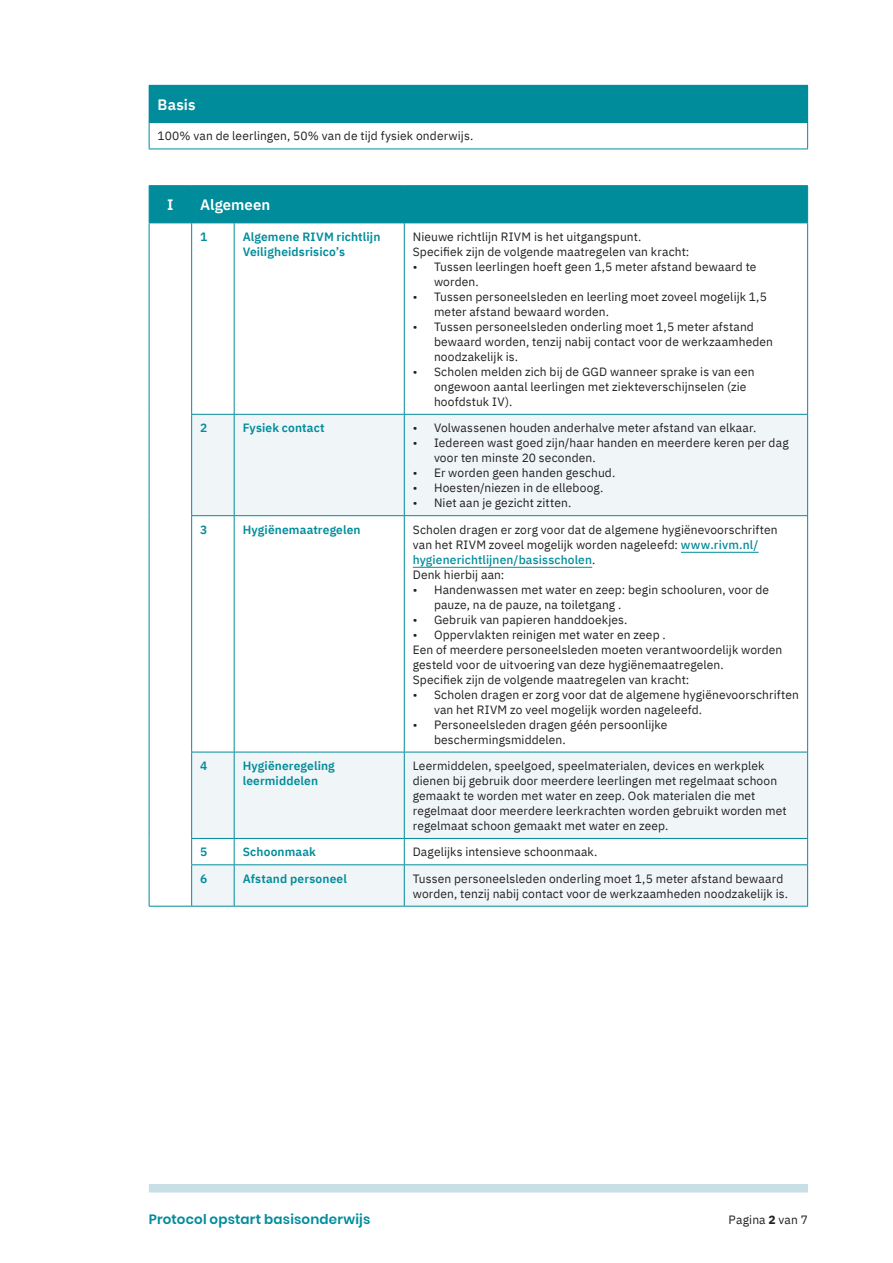
<style>
.page{position:relative;width:893px;height:1263px;background:#fff}
.page>*{position:absolute;margin:0;border:0;box-sizing:border-box;transform-origin:0 0}
.tabel_titel{font:600 15px "IBM Plex Sans";color:#fff}
.tabel_nummer{font:600 15px "IBM Plex Sans";color:#fff}
.t1{font:600 13.5px "Poppins";letter-spacing:.015em;color:#008c9b}
.tabel{font:12px/15px "IBM Plex Sans";letter-spacing:.01em;color:#231f20}
.tabel_kopje{font:600 12px/15px "IBM Plex Sans";letter-spacing:.01em;color:#008c9b}
.s1{font-weight:500;color:#008c9b}
.s2{font-weight:700}
</style>
<div class="page">
<div style="left:149px;top:1184px;width:659px;height:8px;background:#c8dfe5"></div>
<div style="left:149px;top:85px;width:659px;height:38px;background:#008c9b"></div>
<svg style="left:149px;top:123px;width:1px;height:26px"></svg>
<svg style="left:807px;top:123px;width:1px;height:26px"></svg>
<hr style="left:149px;top:149px;width:659px;height:1px;background:#008c9b">
<div style="left:150px;top:186px;width:657px;height:37px;background:#008c9b"></div>
<svg style="left:192px;top:415px;width:615px;height:491px"></svg>
<hr style="left:149px;top:185px;width:43px;height:1px;background:#008c9b">
<hr style="left:149px;top:186px;width:1px;height:37px;background:#008c9b">
<hr style="left:192px;top:185px;width:42px;height:1px;background:#008c9b">
<hr style="left:191px;top:186px;width:1px;height:37px;background:#008c9b">
<hr style="left:234px;top:185px;width:170px;height:1px;background:#008c9b">
<hr style="left:404px;top:185px;width:404px;height:1px;background:#008c9b">
<hr style="left:807px;top:186px;width:1px;height:37px;background:#008c9b">
<hr style="left:149px;top:223px;width:43px;height:1px;background:#008c9b">
<hr style="left:149px;top:223px;width:1px;height:191px;background:#008c9b">
<hr style="left:149px;top:414px;width:1px;height:102px;background:#008c9b">
<hr style="left:149px;top:516px;width:1px;height:236px;background:#008c9b">
<hr style="left:149px;top:752px;width:1px;height:86px;background:#008c9b">
<svg style="left:149px;top:838px;width:1px;height:27px"></svg>
<hr style="left:149px;top:865px;width:1px;height:41px;background:#008c9b">
<hr style="left:149px;top:906px;width:43px;height:1px;background:#008c9b">
<hr style="left:192px;top:223px;width:42px;height:1px;background:#008c9b">
<hr style="left:191px;top:223px;width:1px;height:191px;background:#008c9b">
<hr style="left:234px;top:223px;width:170px;height:1px;background:#008c9b">
<hr style="left:234px;top:223px;width:1px;height:191px;background:#008c9b">
<hr style="left:404px;top:223px;width:404px;height:1px;background:#008c9b">
<hr style="left:404px;top:223px;width:1px;height:191px;background:#008c9b">
<hr style="left:807px;top:223px;width:1px;height:191px;background:#008c9b">
<hr style="left:191px;top:414px;width:43px;height:1px;background:#008c9b">
<hr style="left:191px;top:415px;width:1px;height:100px;background:#008c9b">
<hr style="left:234px;top:414px;width:170px;height:1px;background:#008c9b">
<hr style="left:234px;top:415px;width:1px;height:100px;background:#008c9b">
<hr style="left:404px;top:414px;width:404px;height:1px;background:#008c9b">
<hr style="left:404px;top:415px;width:1px;height:100px;background:#008c9b">
<hr style="left:807px;top:415px;width:1px;height:100px;background:#008c9b">
<hr style="left:191px;top:515px;width:43px;height:1px;background:#008c9b">
<hr style="left:191px;top:516px;width:1px;height:236px;background:#008c9b">
<hr style="left:234px;top:515px;width:170px;height:1px;background:#008c9b">
<hr style="left:234px;top:516px;width:1px;height:236px;background:#008c9b">
<hr style="left:404px;top:515px;width:404px;height:1px;background:#008c9b">
<hr style="left:404px;top:516px;width:1px;height:236px;background:#008c9b">
<hr style="left:807px;top:516px;width:1px;height:236px;background:#008c9b">
<hr style="left:191px;top:752px;width:43px;height:1px;background:#008c9b">
<hr style="left:191px;top:752px;width:1px;height:86px;background:#008c9b">
<hr style="left:234px;top:752px;width:170px;height:1px;background:#008c9b">
<hr style="left:234px;top:752px;width:1px;height:86px;background:#008c9b">
<hr style="left:404px;top:752px;width:404px;height:1px;background:#008c9b">
<hr style="left:404px;top:752px;width:1px;height:86px;background:#008c9b">
<hr style="left:807px;top:752px;width:1px;height:86px;background:#008c9b">
<hr style="left:191px;top:838px;width:43px;height:1px;background:#008c9b">
<svg style="left:191px;top:839px;width:1px;height:25px"></svg>
<hr style="left:234px;top:838px;width:170px;height:1px;background:#008c9b">
<svg style="left:234px;top:839px;width:1px;height:25px"></svg>
<hr style="left:404px;top:838px;width:404px;height:1px;background:#008c9b">
<svg style="left:404px;top:839px;width:1px;height:25px"></svg>
<svg style="left:807px;top:839px;width:1px;height:25px"></svg>
<hr style="left:191px;top:864px;width:43px;height:1px;background:#008c9b">
<hr style="left:191px;top:865px;width:1px;height:41px;background:#008c9b">
<hr style="left:234px;top:864px;width:170px;height:1px;background:#008c9b">
<hr style="left:234px;top:865px;width:1px;height:41px;background:#008c9b">
<hr style="left:404px;top:864px;width:404px;height:1px;background:#008c9b">
<hr style="left:404px;top:865px;width:1px;height:41px;background:#008c9b">
<hr style="left:807px;top:865px;width:1px;height:41px;background:#008c9b">
<hr style="left:192px;top:906px;width:42px;height:1px;background:#008c9b">
<hr style="left:234px;top:906px;width:170px;height:1px;background:#008c9b">
<hr style="left:404px;top:906px;width:404px;height:1px;background:#008c9b">
<hr style="left:681px;top:552px;width:78px;height:1px;background:#008c9b">
<hr style="left:413px;top:567px;width:179px;height:1px;background:#008c9b">
<p class="tabel_titel" style="left:158px;top:93px;width:39px">Basis</p>
<p class="tabel" style="left:158px;top:128px;width:317px">100% van de leerlingen, 50% van de tijd fysiek onderwijs.</p>
<p class="tabel_nummer" style="left:167px;top:193px;width:8px">I</p>
<p class="tabel_titel" style="left:200px;top:193px;width:72px">Algemeen</p>
<p class="tabel_kopje" style="left:200px;top:228px;width:9px">1</p>
<p class="tabel_kopje" style="left:243px;top:228px;width:139px">Algemene RIVM richtlijn</p>
<p class="tabel_kopje" style="left:243px;top:243px;width:104px">Veiligheidsrisico’s</p>
<p class="tabel" style="left:413px;top:228px;width:230px">Nieuwe richtlijn RIVM is het uitgangspunt.</p>
<p class="tabel" style="left:413px;top:243px;width:278px">Specifiek zijn de volgende maatregelen van kracht:</p>
<p class="tabel" style="left:434px;top:258px;width:324px;text-indent:-21px">• Tussen leerlingen hoeft geen 1,5 meter afstand bewaard te worden.</p>
<p class="tabel" style="left:434px;top:288px;width:334px;text-indent:-21px">• Tussen personeelsleden en leerling moet zoveel mogelijk 1,5 meter afstand bewaard worden.</p>
<p class="tabel" style="left:434px;top:318px;width:341px;text-indent:-21px">• Tussen personeelsleden onderling moet 1,5 meter afstand bewaard worden, tenzij nabij contact voor de werkzaamheden noodzakelijk is.</p>
<p class="tabel" style="left:434px;top:363px;width:322px;text-indent:-21px">• Scholen melden zich bij de GGD wanneer sprake is van een ongewoon aantal leerlingen met ziekteverschijnselen (zie hoofdstuk IV).</p>
<p class="tabel_kopje" style="left:200px;top:419px;width:9px">2</p>
<p class="tabel_kopje" style="left:243px;top:419px;width:84px">Fysiek contact</p>
<p class="tabel" style="left:413px;top:419px;width:345px">• Volwassenen houden anderhalve meter afstand van elkaar.</p>
<p class="tabel" style="left:434px;top:434px;width:356px;text-indent:-21px">• Iedereen wast goed zijn/haar handen en meerdere keren per dag voor ten minste 20 seconden.</p>
<p class="tabel" style="left:413px;top:464px;width:204px">• Er worden geen handen geschud.</p>
<p class="tabel" style="left:413px;top:479px;width:192px">• Hoesten/niezen in de elleboog.</p>
<p class="tabel" style="left:413px;top:494px;width:160px">• Niet aan je gezicht zitten.</p>
<p class="tabel_kopje" style="left:200px;top:521px;width:9px">3</p>
<p class="tabel_kopje" style="left:243px;top:521px;width:119px">Hygiënemaatregelen</p>
<p class="tabel" style="left:413px;top:521px;width:366px">Scholen dragen er zorg voor dat de algemene hygiënevoorschriften van het RIVM zoveel mogelijk worden nageleefd: <span class="s1">www.rivm.nl/ hygienerichtlijnen/basisscholen</span>.</p>
<p class="tabel" style="left:413px;top:566px;width:93px">Denk hierbij aan:</p>
<p class="tabel" style="left:434px;top:581px;width:337px;text-indent:-21px">• Handenwassen met water en zeep: begin schooluren, voor de pauze, na de pauze, na toiletgang .</p>
<p class="tabel" style="left:413px;top:611px;width:216px">• Gebruik van papieren handdoekjes.</p>
<p class="tabel" style="left:413px;top:626px;width:254px">• Oppervlakten reinigen met water en zeep .</p>
<p class="tabel" style="left:413px;top:641px;width:371px">Een of meerdere personeelsleden moeten verantwoordelijk worden gesteld voor de uitvoering van deze hygiënemaatregelen.</p>
<p class="tabel" style="left:413px;top:671px;width:278px">Specifiek zijn de volgende maatregelen van kracht:</p>
<p class="tabel" style="left:434px;top:686px;width:366px;text-indent:-21px">• Scholen dragen er zorg voor dat de algemene hygiënevoorschriften van het RIVM zo veel mogelijk worden nageleefd.</p>
<p class="tabel" style="left:434px;top:716px;width:235px;text-indent:-21px">• Personeelsleden dragen géén persoonlijke beschermingsmiddelen.</p>
<p class="tabel_kopje" style="left:200px;top:757px;width:9px">4</p>
<p class="tabel_kopje" style="left:243px;top:757px;width:94px">Hygiëneregeling leermiddelen</p>
<p class="tabel" style="left:413px;top:757px;width:375px">Leermiddelen, speelgoed, speelmaterialen, devices en werkplek dienen bij gebruik door meerdere leerlingen met regelmaat schoon gemaakt te worden met water en zeep. Ook materialen die met regelmaat door meerdere leerkrachten worden gebruikt worden met regelmaat schoon gemaakt met water en zeep.</p>
<p class="tabel_kopje" style="left:200px;top:843px;width:9px">5</p>
<p class="tabel_kopje" style="left:243px;top:843px;width:75px">Schoonmaak</p>
<p class="tabel" style="left:413px;top:843px;width:186px">Dagelijks intensieve schoonmaak.</p>
<p class="tabel_kopje" style="left:200px;top:870px;width:9px">6</p>
<p class="tabel_kopje" style="left:243px;top:870px;width:106px">Afstand personeel</p>
<p class="tabel" style="left:413px;top:870px;width:377px">Tussen personeelsleden onderling moet 1,5 meter afstand bewaard worden, tenzij nabij contact voor de werkzaamheden noodzakelijk is.</p>
<p class="t1" style="left:149px;top:1211px;width:223px">Protocol opstart basisonderwijs</p>
<p class="tabel" style="left:729px;top:1211px;width:81px">Pagina <span class="s2">2</span> van 7</p>
</div>
